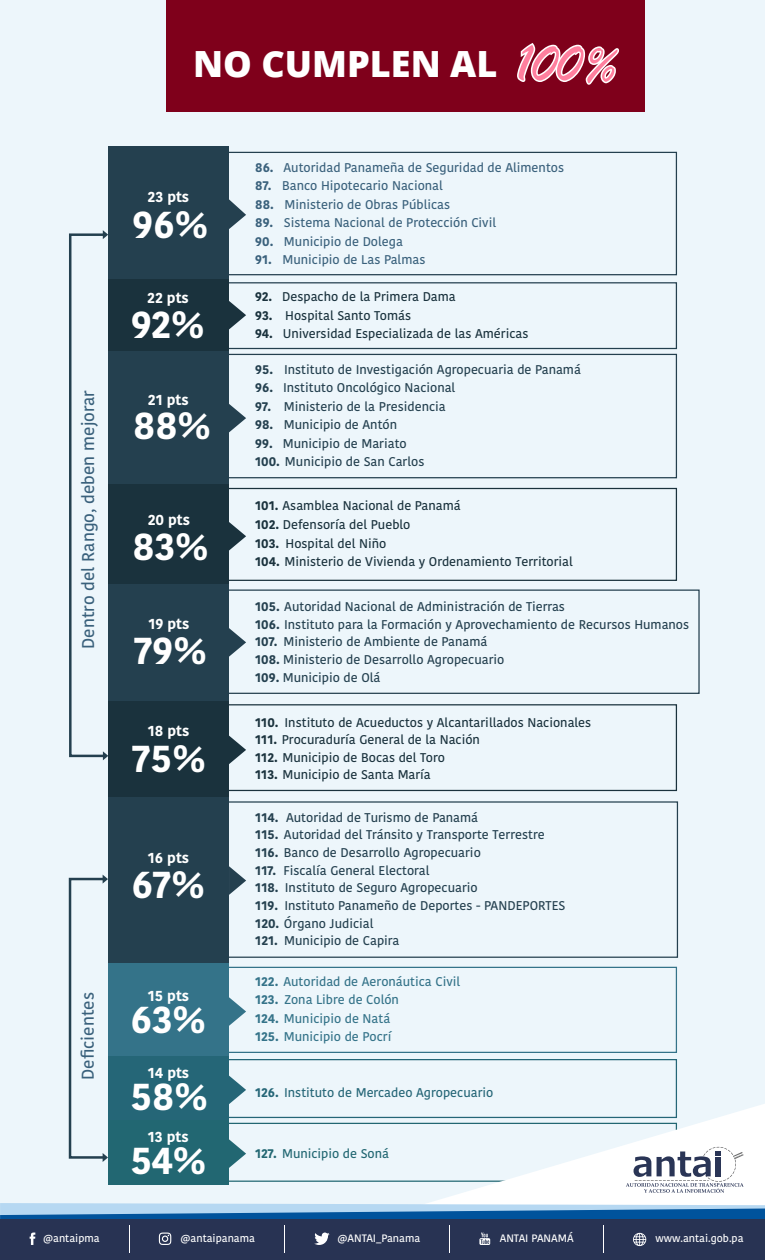
<style>
.page{position:relative;width:765px;height:1260px;background:#edf6fb}
.page>*{position:absolute;margin:0;border:0;box-sizing:border-box;transform-origin:0 0}
.t1{font:56.25px "Brush Script";color:#ff7f9e}
.t2{font:700 38px "Kohinoor Devanagari";color:#fff}
.t3{font:800 36.12px "Open Sans";color:#fff}
.t4{font:500 17px "Kohinoor Bangla";color:#3a617c}
.t5{font:700 14.62px "Kohinoor Devanagari";color:#fff}
.t6{font:500 12.62px/17.6px "Kohinoor Bangla";color:#24404f}
.t7{font:500 12.62px/18.5px "Kohinoor Bangla";color:#1a323d}
.t8{font:500 12.62px "Kohinoor Bangla";color:#3a617c}
.t9{font:500 12.62px/18.5px "Kohinoor Bangla";color:#347389}
.t10{font:500 12.62px "Kohinoor Bangla";color:#256677}
.t11{font:500 12.62px "Kohinoor Bangla";color:#226772}
.t12{font:500 10.75px "Kohinoor Bangla";color:#fff}
.s1{font-family:"Kohinoor Devanagari";font-weight:700}
</style>
<div class="page">
<div style="left:108px;top:146px;width:121px;height:135px;background:#24404f"></div>
<div style="left:222px;top:152px;width:455px;height:123px;border:1px solid #24404f"></div>
<div style="left:166px;top:0;width:479px;height:111px;background:#7f001b"></div>
<svg style="left:229px;top:199px;width:17px;height:30px"></svg>
<svg style="left:103px;top:754px;width:5px;height:6px"></svg>
<svg style="left:103px;top:230px;width:5px;height:7px"></svg>
<div style="left:222px;top:282px;width:455px;height:67px;border:1px solid #24404f"></div>
<div style="left:108px;top:279px;width:121px;height:72px;background:#1a323d"></div>
<svg style="left:229px;top:301px;width:17px;height:28px"></svg>
<div style="left:69px;top:233px;width:37px;height:524px;border:2px solid #24404f"></div>
<svg style="left:103px;top:875px;width:5px;height:7px"></svg>
<svg style="left:103px;top:1155px;width:5px;height:7px"></svg>
<div style="left:108px;top:351px;width:121px;height:133px;background:#24404f"></div>
<div style="left:223px;top:354px;width:454px;height:124px;border:1px solid #24404f"></div>
<div style="left:108px;top:484px;width:121px;height:101px;background:#1a323d"></div>
<div style="left:223px;top:488px;width:454px;height:93px;border:1px solid #1a323d"></div>
<div style="left:222px;top:590px;width:478px;height:104px;border:1px solid #24404f"></div>
<div style="left:108px;top:584px;width:121px;height:117px;background:#24404f"></div>
<svg style="left:229px;top:404px;width:17px;height:28px"></svg>
<svg style="left:229px;top:522px;width:17px;height:29px"></svg>
<svg style="left:229px;top:628px;width:17px;height:29px"></svg>
<div style="left:108px;top:701px;width:121px;height:97px;background:#1a323d"></div>
<div style="left:222px;top:704px;width:455px;height:87px;border:1px solid #1a323d"></div>
<div style="left:221px;top:801px;width:457px;height:157px;border:1px solid #24404f"></div>
<div style="left:108px;top:797px;width:121px;height:167px;background:#24404f"></div>
<div style="left:221px;top:967px;width:456px;height:86px;border:1px solid #347389"></div>
<div style="left:221px;top:1059px;width:456px;height:59px;border:1px solid #256677"></div>
<div style="left:108px;top:964px;width:121px;height:93px;background:#347389"></div>
<div style="left:108px;top:1057px;width:121px;height:64px;background:#256677"></div>
<svg style="left:229px;top:736px;width:17px;height:28px"></svg>
<svg style="left:229px;top:866px;width:17px;height:29px"></svg>
<svg style="left:229px;top:997px;width:17px;height:29px"></svg>
<svg style="left:229px;top:1076px;width:17px;height:28px"></svg>
<div style="left:221px;top:1123px;width:456px;height:59px;border:1px solid #226772"></div>
<div style="left:108px;top:1121px;width:121px;height:64px;background:#226772"></div>
<svg style="left:229px;top:1139px;width:17px;height:29px"></svg>
<div style="left:69px;top:878px;width:36px;height:281px;border:2px solid #24404f"></div>
<svg style="left:517px;top:43px;width:102px;height:42px"></svg>
<svg style="left:411px;top:1104px;width:354px;height:99px"></svg>
<svg style="left:0;top:1203px;width:765px;height:6px;background:#c2def3"></svg>
<svg style="left:0;top:1209px;width:765px;height:10px;background:#3278b4"></svg>
<div style="left:0;top:1219px;width:765px;height:41px;background:#283353"></div>
<svg style="left:159px;top:1233px;width:12px;height:12px"></svg>
<svg style="left:314px;top:1233px;width:16px;height:12px"></svg>
<svg style="left:479px;top:1233px;width:11px;height:12px"></svg>
<svg style="left:30px;top:1233px;width:5px;height:12px"></svg>
<svg style="left:633px;top:1233px;width:13px;height:13px"></svg>
<svg style="left:129px;top:1226px;width:1px;height:27px"></svg>
<svg style="left:284px;top:1226px;width:1px;height:27px"></svg>
<svg style="left:603px;top:1226px;width:1px;height:27px"></svg>
<svg style="left:626px;top:1147px;width:118px;height:46px;background:#cbcdd5"></svg>
<h3 class="t3" style="left:193px;top:36px;width:306px">NO CUMPLEN AL</h3>
<h1 class="t1" style="left:517px;top:26px;width:105px">100%</h1>
<h3 class="t4" style="left:75px;top:649px;width:260px;rotate:-90deg">Dentro del Rango, deben mejorar</h3>
<p class="t5" style="left:148px;top:184px;width:43px">23 pts</p>
<h2 class="t2" style="left:132px;top:191px;width:78px">96%</h2>
<p class="t5" style="left:147px;top:285px;width:43px">22 pts</p>
<h2 class="t2" style="left:131px;top:290px;width:75px">92%</h2>
<p class="t5" style="left:148px;top:387px;width:42px">21 pts</p>
<h2 class="t2" style="left:133px;top:392px;width:80px">88%</h2>
<p class="t5" style="left:148px;top:507px;width:44px">20 pts</p>
<h2 class="t2" style="left:133px;top:512px;width:78px">83%</h2>
<p class="t5" style="left:148px;top:611px;width:42px">19 pts</p>
<h2 class="t2" style="left:134px;top:616px;width:74px">79%</h2>
<p class="t5" style="left:148px;top:718px;width:43px">18 pts</p>
<h2 class="t2" style="left:132px;top:724px;width:75px">75%</h2>
<p class="t5" style="left:148px;top:845px;width:43px">16 pts</p>
<h2 class="t2" style="left:131px;top:850px;width:75px">67%</h2>
<h3 class="t4" style="left:74px;top:1080px;width:89px;rotate:-90deg">Deficientes</h3>
<p class="t5" style="left:148px;top:983px;width:43px">15 pts</p>
<h2 class="t2" style="left:130px;top:986px;width:77px">63%</h2>
<p class="t5" style="left:148px;top:1060px;width:43px">14 pts</p>
<h2 class="t2" style="left:130px;top:1063px;width:79px">58%</h2>
<p class="t5" style="left:148px;top:1124px;width:42px">13 pts</p>
<h2 class="t2" style="left:130px;top:1127px;width:78px">54%</h2>
<p class="t8" style="left:255px;top:157px;width:310px"><span class="s1">86.</span> Autoridad Panameña de Seguridad de Alimentos</p>
<p class="t8" style="left:255px;top:176px;width:189px"><span class="s1">87.</span> Banco Hipotecario Nacional</p>
<p class="t8" style="left:255px;top:194px;width:196px"><span class="s1">88.</span> Ministerio de Obras Públicas</p>
<p class="t8" style="left:255px;top:213px;width:242px"><span class="s1">89.</span> Sistema Nacional de Protección Civil</p>
<p class="t8" style="left:255px;top:231px;width:149px"><span class="s1">90.</span> Municipio de Dolega</p>
<p class="t8" style="left:255px;top:250px;width:172px"><span class="s1">91.</span> Municipio de Las Palmas</p>
<p class="t7" style="left:255px;top:287px;width:202px"><span class="s1">92.</span> Despacho de la Primera Dama</p>
<p class="t7" style="left:255px;top:306px;width:157px"><span class="s1">93.</span> Hospital Santo Tomás</p>
<p class="t7" style="left:255px;top:324px;width:275px"><span class="s1">94.</span> Universidad Especializada de las Américas</p>
<p class="t6" style="left:255px;top:360px;width:327px"><span class="s1">95.</span> Instituto de Investigación Agropecuaria de Panamá</p>
<p class="t6" style="left:255px;top:379px;width:202px"><span class="s1">96.</span> Instituto Oncológico Nacional</p>
<p class="t6" style="left:255px;top:397px;width:192px"><span class="s1">97.</span> Ministerio de la Presidencia</p>
<p class="t6" style="left:255px;top:416px;width:143px"><span class="s1">98.</span> Municipio de Antón</p>
<p class="t6" style="left:255px;top:434px;width:171px;line-height:18.5px"><span class="s1">99.</span> Municipio de Mariato<br><span class="s1">100.</span> Municipio de San Carlos</p>
<p class="t7" style="left:255px;top:496px;width:207px"><span class="s1">101.</span> Asamblea Nacional de Panamá<br><span class="s1">102.</span> Defensoría del Pueblo<br><span class="s1">103.</span> Hospital del Niño</p>
<p class="t7" style="left:255px;top:552px;width:319px"><span class="s1">104.</span> Ministerio de Vivienda y Ordenamiento Territorial</p>
<p class="t6" style="left:255px;top:598px;width:435px"><span class="s1">105.</span> Autoridad Nacional de Administración de Tierras<br><span class="s1">106.</span> Instituto para la Formación y Aprovechamiento de Recursos Humanos <span class="s1">107.</span> Ministerio de Ambiente de Panamá<br><span class="s1">108.</span> Ministerio de Desarrollo Agropecuario<br><span class="s1">109.</span> Municipio de Olá</p>
<p class="t7" style="left:255px;top:713px;width:338px;line-height:17.6px"><span class="s1">110.</span> Instituto de Acueductos y Alcantarillados Nacionales<br><span class="s1">111.</span> Procuraduría General de la Nación<br><span class="s1">112.</span> Municipio de Bocas del Toro</p>
<p class="t7" style="left:255px;top:765px;width:177px"><span class="s1">113.</span> Municipio de Santa María</p>
<p class="t6" style="left:255px;top:808px;width:312px"><span class="s1">114.</span> Autoridad de Turismo de Panamá<br><span class="s1">115.</span> Autoridad del Tránsito y Transporte Terrestre <span class="s1">116.</span> Banco de Desarrollo Agropecuario<br><span class="s1">117.</span> Fiscalía General Electoral<br><span class="s1">118.</span> Instituto de Seguro Agropecuario<br><span class="s1">119.</span> Instituto Panameño de Deportes - PANDEPORTES <span class="s1">120.</span> Órgano Judicial<br><span class="s1">121.</span> Municipio de Capira</p>
<p class="t9" style="left:255px;top:972px;width:207px"><span class="s1">122.</span> Autoridad de Aeronáutica Civil<br><span class="s1">123.</span> Zona Libre de Colón<br><span class="s1">124.</span> Municipio de Natá<br><span class="s1">125.</span> Municipio de Pocrí</p>
<p class="t10" style="left:255px;top:1083px;width:240px"><span class="s1">126.</span> Instituto de Mercadeo Agropecuario</p>
<p class="t11" style="left:255px;top:1144px;width:136px"><span class="s1">127.</span> Municipio de Soná</p>
<p class="t12" style="left:43px;top:1230px;width:58px">@antaipma</p>
<p class="t12" style="left:181px;top:1230px;width:76px">@antaipanama</p>
<p class="t12" style="left:337px;top:1230px;width:84px">@ANTAI_Panama</p>
<p class="t12" style="left:500px;top:1230px;width:75px">ANTAI PANAMÁ</p>
<p class="t12" style="left:656px;top:1230px;width:89px">www.antai.gob.pa</p>
</div>
